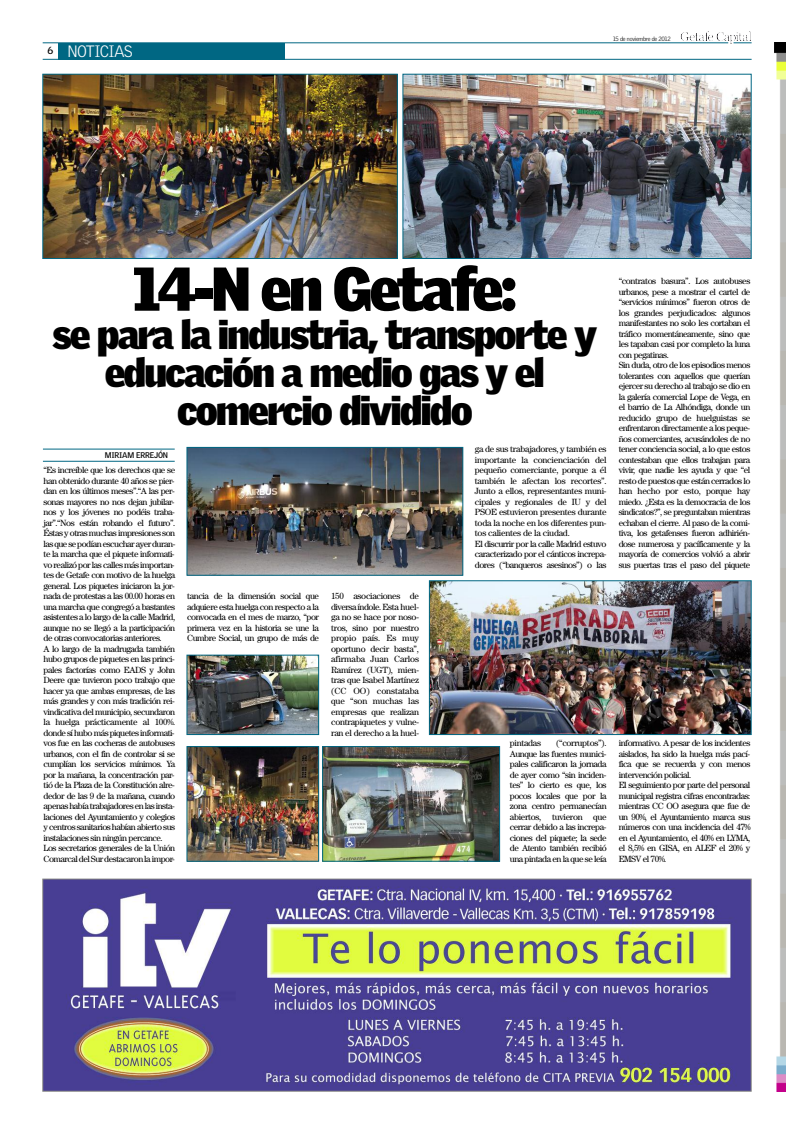
<style>
.page{position:relative;width:794px;height:1134px;background:#fff}
.page>*{position:absolute;margin:0;border:0;box-sizing:border-box;transform-origin:0 0}
.t1{font:900 60px "Griffith Gothic";letter-spacing:-.05em;color:#000}
.t2{font:900 40px/38px "Griffith Gothic";letter-spacing:-.05em;color:#000;text-align:center}
.t3{font:300 16px "Griffith Gothic";letter-spacing:-.045em;color:#fff}
.t4{font:700 10px "Griffith Gothic";color:#000}
.t5{font:9px/10.5px "Century";letter-spacing:-.055em;color:#000}
.t6{font:9px/10.5px "Century";letter-spacing:-.03em;color:#000}
.t7{font:9px "Century";letter-spacing:-.035em;color:#000}
.t8{font:700 8px "Griffith Gothic";letter-spacing:-.025em;color:#000}
.t9{font:300 6px "Griffith Gothic";letter-spacing:-.035em;color:#000}
</style>
<div class="page">
<div style="left:58px;top:43px;width:227px;height:16px;background:#006783"></div>
<img style="left:680px;top:31px;width:71px;height:13px">
<hr style="left:43px;top:59px;width:708px;height:1px;background:#006783">
<hr style="left:43px;top:43px;width:685px;height:1px;background:#006783">
<svg style="left:733px;top:43px;width:18px;height:1px"></svg>
<img style="left:774px;top:43px;width:11px;height:1048px">
<img style="left:45px;top:76px;width:350px;height:181px">
<div style="left:43px;top:74px;width:354px;height:185px;border:1px solid #006783"></div>
<img style="left:45px;top:881px;width:704px;height:208px">
<div style="left:43px;top:879px;width:708px;height:212px;border:1px solid #808080"></div>
<img style="left:189px;top:449px;width:272px;height:124px">
<div style="left:187px;top:447px;width:276px;height:128px;border:1px solid #006783"></div>
<hr style="left:43px;top:449px;width:132px;height:1px;background:#006783">
<hr style="left:43px;top:461px;width:132px;height:1px;background:#006783">
<img style="left:405px;top:76px;width:344px;height:181px">
<div style="left:403px;top:74px;width:348px;height:185px;border:1px solid #006783"></div>
<img style="left:324px;top:748px;width:174px;height:111px">
<div style="left:322px;top:746px;width:178px;height:115px;border:1px solid #006783"></div>
<img style="left:189px;top:748px;width:128px;height:111px">
<div style="left:187px;top:746px;width:132px;height:115px;border:1px solid #006783"></div>
<img style="left:431px;top:582px;width:318px;height:151px">
<div style="left:429px;top:580px;width:322px;height:155px;border:1px solid #006783"></div>
<img style="left:189px;top:657px;width:128px;height:76px">
<div style="left:187px;top:655px;width:132px;height:80px;border:1px solid #006783"></div>
<p class="t4" style="left:47px;top:45px;width:7px">6</p>
<h3 class="t3" style="left:67px;top:42px;width:67px">NOTICIAS</h3>
<p class="t9" style="left:613px;top:35px;width:59px">15 de noviembre de 2012</p>
<h1 class="t1" style="left:133px;top:255px;width:386px">14-N en Getafe:</h1>
<h2 class="t2" style="left:52px;top:316px;width:546px">se para la industria, transporte y educación a medio gas y el comercio dividido</h2>
<p class="t8" style="left:105px;top:450px;width:65px">MIRIAM ERREJÓN</p>
<p class="t5" style="left:44px;top:465px;width:133px">“Es increíble que los derechos que se han obtenido durante 40 años se pier&shy;dan en los últimos meses”.“A las per&shy;sonas mayores no nos dejan jubilar&shy;nos y los jóvenes no podéis traba&shy;jar”.“Nos están robando el futuro”.<br>Éstas y otras muchas impresiones son las que se podían escuchar ayer duran&shy;te la marcha que el piquete informati&shy;vo realizó por las calles más importan&shy;tes de Getafe con motivo de la huelga general. Los piquetes iniciaron la jor&shy;nada de protestas a las 00.00 horas en una marcha que congregó a bastantes asistentes a lo largo de la calle Madrid, aunque no se llegó a la participación de otras convocatorias anteriores.<br>A lo largo de la madrugada también hubo grupos de piquetes en las princi&shy;pales factorías como EADS y John Deere que tuvieron poco trabajo que hacer ya que ambas empresas, de las más grandes y con más tradición rei&shy;vindicativa del municipio, secundaron la huelga prácticamente al 100%. donde sí hubo más piquetes informati&shy;vos fue en las cocheras de autobuses urbanos, con el fin de controlar si se cumplían los servicios mínimos. Ya por la mañana, la concentración par&shy;tió de la Plaza de la Constitución alre&shy;dedor de las 9 de la mañana, cuando apenas había trabajadores en las insta&shy;laciones del Ayuntamiento y colegios y centros sanitarios habían abierto sus instalaciones sin ningún percance.<br>Los secretarios generales de la Unión Comarcal del Sur destacaron la impor-</p>
<p class="t5" style="left:187px;top:591px;width:133px;text-align:justify">tancia de la dimensión social que adquiere esta huelga con respecto a la convocada en el mes de marzo, “por primera vez en la historia se une la Cumbre Social, un grupo de más de</p>
<p class="t5" style="left:331px;top:591px;width:90px;text-align:justify">150 asociaciones de diversa índole. Esta huel&shy;ga no se hace por noso&shy;tros, sino por nuestro propio país. Es muy oportuno decir basta”, afirmaba Juan Carlos Ramírez (UGT), mien&shy;tras que Isabel Martínez (CC OO) constataba que “son muchas las empresas que realizan contrapiquetes y vulne&shy;ran el derecho a la huel-</p>
<p class="t6" style="left:475px;top:444px;width:133px">ga de sus trabajadores, y también es importante la concienciación del pequeño comerciante, porque a él también le afectan los recortes”.<br>Junto a ellos, representantes muni&shy;cipales y regionales de IU y del PSOE estuvieron presentes durante toda la noche en los diferentes pun&shy;tos calientes de la ciudad.<br>El discurrir por la calle Madrid estuvo caracterizado por el cánticos increpa&shy;dores (“banqueros asesinos”) o las</p>
<p class="t5" style="left:510px;top:738px;width:98px;text-align:justify;text-indent:46px">(“corruptos”).<br>Aunque las fuentes munici&shy;pales calificaron la jornada de ayer como “sin inciden&shy;tes” lo cierto es que, los pocos locales que por la zona centro permanecían abiertos, tuvieron que cerrar debido a las increpa&shy;ciones del piquete; la sede de Atento también recibió una pintada en la que se leía</p>
<p class="t7" style="left:510px;top:740px;width:33px">pintadas</p>
<p class="t5" style="left:618px;top:276px;width:133px">“contratos basura”. Los autobuses urbanos, pese a mostrar el cartel de “servicios mínimos” fueron otros de los grandes perjudicados: algunos manifestantes no solo les cortaban el tráfico momentáneamente, sino que les tapaban casi por completo la luna con pegatinas.<br>Sin duda, otro de los episodios menos tolerantes con aquellos que querían ejercer su derecho al trabajo se dio en la galería comercial Lope de Vega, en el barrio de La Alhóndiga, donde un reducido grupo de huelguistas se enfrentaron directamente a los peque&shy;ños comerciantes, acusándoles de no tener conciencia social, a lo que estos contestaban que ellos trabajan para vivir, que nadie les ayuda y que “el resto de puestos que están cerrados lo han hecho por esto, porque hay miedo. ¿Esta es la democracia de los sindicatos?”, se preguntaban mientras echaban el cierre. Al paso de la comi&shy;tiva, los getafenses fueron adhirién&shy;dose numerosa y pacíficamente y la mayoría de comercios volvió a abrir sus puertas tras el paso del piquete</p>
<p class="t5" style="left:618px;top:738px;width:133px">informativo. A pesar de los incidentes aislados, ha sido la huelga más pací&shy;fica que se recuerda y con menos intervención policial.<br>El seguimiento por parte del personal municipal registra cifras encontradas: mientras CC OO asegura que fue de un 90%, el Ayuntamiento marca sus números con una incidencia del 47% en el Ayuntamiento, el 40% en LYMA, el 8,5% en GISA, en ALEF el 20% y<br>EMSV el 70%.</p>
</div>
